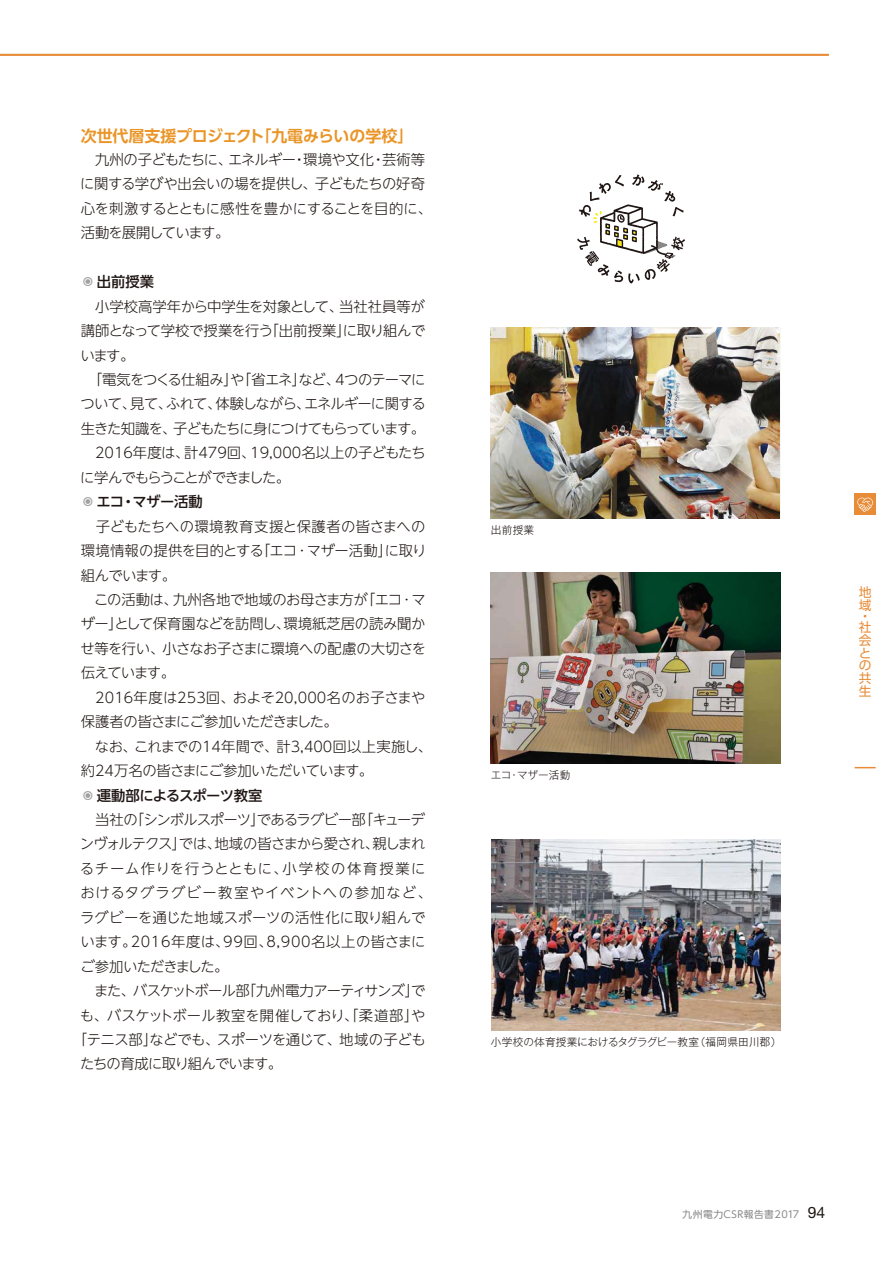
<style>
.page{position:relative;width:893px;height:1263px;background:#fff}
.page>*{position:absolute;margin:0;border:0;box-sizing:border-box;transform-origin:0 0}
.t1{font:15.9px "UD Shin Go Pro De Bold 90 msp RKSJ H";color:#ea9527}
.t2{font:14.4px/24.5px "UD Shin Go NT Pro Light 90 msp RKSJ H";letter-spacing:-.03em;color:#1f1614}
.t3{font:14.4px/24.5px "UD Shin Go NT Pro Light 90 msp RKSJ H";letter-spacing:-.05em;color:#1f1614}
.t4{font:14.4px "UD Shin Go NT Pro Light 90 msp RKSJ H";letter-spacing:-.065em;color:#1f1614}
.t5{font:14.4px "UD Shin Go NT Pro Light 90 msp RKSJ H";letter-spacing:.045em;color:#1f1614}
.t6{font:14.4px "UD Shin Go NT Pro Medium 90 msp RKSJ H";letter-spacing:-.03em;color:#1f1614}
.t7{font:14.4px "UD Shin Go NT Pro Light 90 msp RKSJ H";letter-spacing:-.075em;color:#1f1614}
.t8{font:14.4px "UD Shin Go NT Pro Light 90 msp RKSJ H";letter-spacing:-.07em;color:#1f1614}
.t9{font:14.4px "UD Shin Go NT Pro Light 90 msp RKSJ H";letter-spacing:-.005em;color:#1f1614}
.t10{font:14.4px "UD Shin Go NT Pro Light 90 msp RKSJ H";letter-spacing:.005em;color:#1f1614}
.t11{font:14.4px "UD Shin Go NT Pro Light 90 msp RKSJ H";letter-spacing:.065em;color:#1f1614}
.t12{font:14.4px "UD Shin Go NT Pro Light 90 msp RKSJ H";letter-spacing:.07em;color:#1f1614}
.t13{font:14.4px "UD Shin Go NT Pro Light 90 msp RKSJ H";letter-spacing:-.06em;color:#1f1614}
.t14{font:12.75px/12.8px "UD Shin Go Pro Regular 90 msp RKSJ H";color:#e88c38}
.t15{font:10.65px "Gothic MB101 Pro Light 90 msp RKSJ H";letter-spacing:.01em;color:#1f1614}
.t16{font:9.75px "UD Shin Go Pro Regular 90 msp RKSJ H";letter-spacing:.05em;color:#888889}
.s1{font-family:"UD Shin Go NT Pro Light 90 msp RKSJ H";color:#a0a0a0}
.s2{font-family:"Helvetica Neue LT Std";font-size:15.75px;color:#1f1614}
</style>
<div class="page">
<hr style="left:0;top:54px;width:829px;height:2px;background:#e88c38">
<svg style="left:854px;top:767px;width:22px;height:1px"></svg>
<div style="left:854px;top:494px;width:22px;height:21px;background:#e88c38"></div>
<svg style="left:857px;top:497px;width:16px;height:15px"></svg>
<img style="left:491px;top:327px;width:288px;height:192px">
<img style="left:491px;top:572px;width:289px;height:191px">
<img style="left:491px;top:839px;width:289px;height:192px">
<svg style="left:577px;top:174px;width:108px;height:109px"></svg>
<p class="t1" style="left:81px;top:130px;width:334px">次世代層支援プロジェクト「九電みらいの学校」</p>
<p class="t2" style="left:80px;top:149px;width:353px">　九州の子どもたちに、エネルギー・環境や文化・芸術等に関する学びや出会いの場を提供し、子どもたちの好奇心を刺激するとともに感性を豊かにすることを目的に、活動を展開しています。</p>
<p class="t6" style="left:81px;top:276px;width:75px"><span class="s1">◉</span>出前授業</p>
<p class="t3" style="left:80px;top:296px;width:347px">　小学校高学年から中学生を対象として、当社社員等が講師となって学校で授業を行う「出前授業」に取り組んでいます。<br>　｢電気をつくる仕組み｣や｢省エネ｣など、４つのテーマについて、見て、ふれて、体験しながら、エネルギーに関する生きた知識を、子どもたちに身につけてもらっています。　2016年度は、計479回、19,000名以上の子どもたちに学んでもらうことができました。</p>
<p class="t6" style="left:81px;top:496px;width:124px"><span class="s1">◉</span>エコ・マザー活動</p>
<p class="t2" style="left:80px;top:516px;width:353px">　子どもたちへの環境教育支援と保護者の皆さまへの環境情報の提供を目的とする｢エコ･マザー活動｣に取り組んでいます。<br>　この活動は、九州各地で地域のお母さま方が｢エコ･マザー｣として保育園などを訪問し、環境紙芝居の読み聞かせ等を行い、小さなお子さまに環境への配慮の大切さを伝えています。<br>　2016年度は253回、およそ20,000名のお子さまや保護者の皆さまにご参加いただきました。<br>　なお、これまでの14年間で、計3,400回以上実施し、約24万名の皆さまにご参加いただいています。</p>
<p class="t6" style="left:81px;top:790px;width:183px"><span class="s1">◉</span> 運動部によるスポーツ教室</p>
<p class="t4" style="left:81px;top:814px;width:346px">　当社の「シンボルスポーツ」であるラグビー部｢キューデ</p>
<p class="t7" style="left:80px;top:839px;width:347px">ンヴォルテクス｣では、地域の皆さまから愛され、親しまれ</p>
<p class="t11" style="left:80px;top:863px;width:347px">るチーム作りを行うとともに、小学校の体育授業に</p>
<p class="t12" style="left:80px;top:887px;width:353px">おけるタグラグビー教室やイベントへの参加など、</p>
<p class="t10" style="left:80px;top:912px;width:347px">ラグビーを通じた地域スポーツの活性化に取り組んで</p>
<p class="t5" style="left:80px;top:936px;width:347px">います。2016年度は、99回、8,900名以上の皆さまに</p>
<p class="t13" style="left:80px;top:961px;width:150px">ご参加いただきました。</p>
<p class="t8" style="left:81px;top:985px;width:346px">　また、バスケットボール部「九州電力アーティサンズ」で</p>
<p class="t9" style="left:80px;top:1010px;width:347px">も、バスケットボール教室を開催しており、「柔道部」や</p>
<p class="t2" style="left:73px;top:1029px;width:354px">「テニス部」などでも、スポーツを通じて、地域の子ども</p>
<p class="t4" style="left:80px;top:1059px;width:203px">たちの育成に取り組んでいます。</p>
<p class="t15" style="left:491px;top:526px;width:45px">出前授業</p>
<p class="t15" style="left:491px;top:771px;width:81px">エコ・マザー活動</p>
<p class="t14" style="left:859px;top:588px;width:14px">地域</p>
<p class="t14" style="left:859px;top:612px;width:14px;line-height:11.1px">・社</p>
<p class="t14" style="left:859px;top:635px;width:14px;text-align:justify">会との共生</p>
<p class="t15" style="left:491px;top:1038px;width:292px">小学校の体育授業におけるタグラグビー教室（福岡県田川郡）</p>
<p class="t16" style="left:683px;top:1210px;width:144px">九州電力CSR報告書2017 <span class="s2">94</span></p>
</div>
